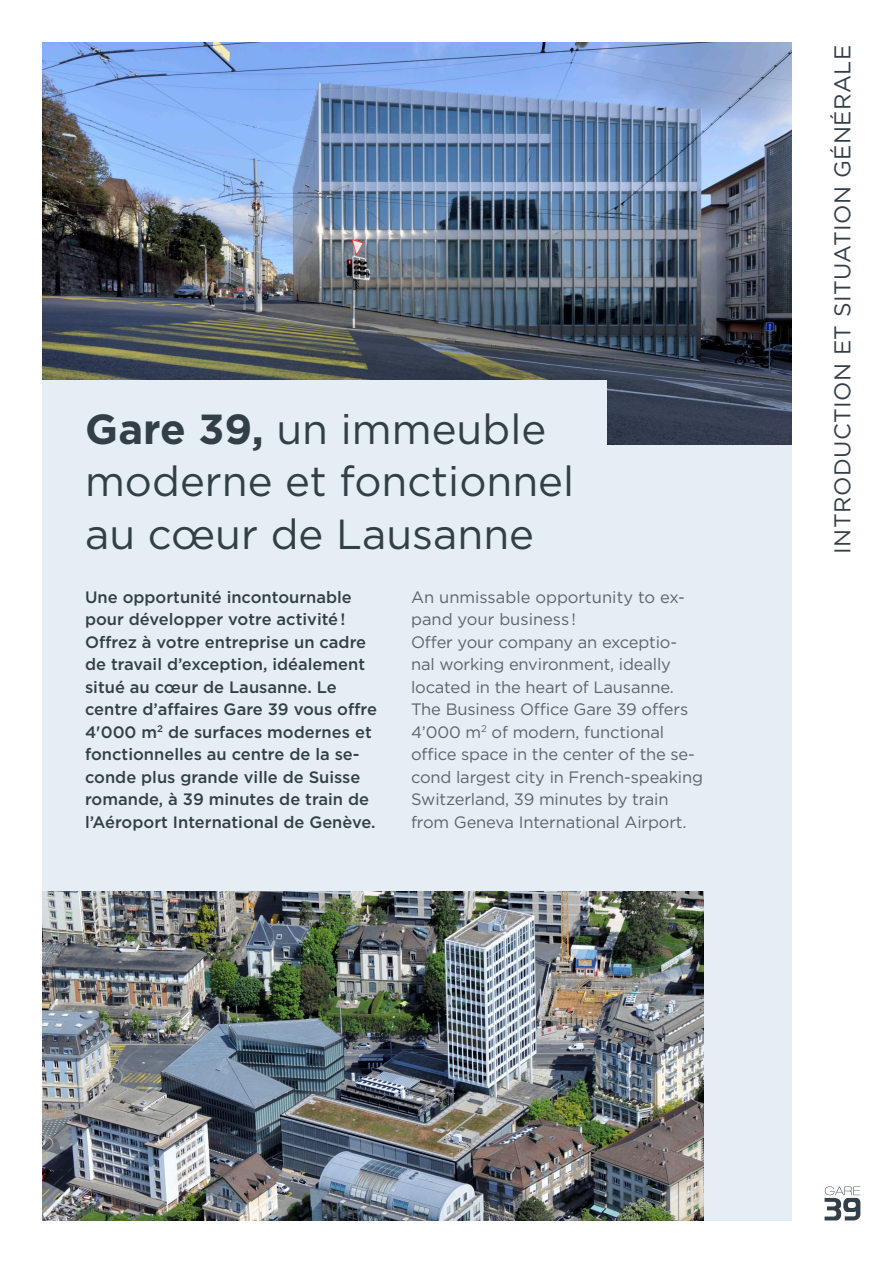
<style>
.page{position:relative;width:893px;height:1263px;background:#fff}
.page>*{position:absolute;margin:0;border:0;box-sizing:border-box;transform-origin:0 0}
.Lead{font:42px/52.5px "Gotham";color:#333f47}
.Titre_bleu{font:22.8px "Gotham";letter-spacing:.02em;color:#333f47}
.Lead-2{font:500 16.5px/22.5px "Gotham";color:#333f47}
.Lead-3{font:16.5px/22.5px "Gotham";letter-spacing:-.01em;color:#5c656c}
.s1{font-weight:700}
</style>
<div class="page">
<div style="left:43px;top:444px;width:749px;height:776px;background:#e5eef4"></div>
<img style="left:43px;top:43px;width:749px;height:401px">
<img style="left:43px;top:892px;width:660px;height:328px">
<svg style="left:824px;top:1186px;width:36px;height:34px"></svg>
<div style="left:43px;top:381px;width:564px;height:71px;background:#e5eef4"></div>
<p class="Lead" style="left:85px;top:402px;width:491px"><span class="s1">Gare 39,</span> un immeuble moderne et fonctionnel au cœur de Lausanne</p>
<p class="Lead-2" style="left:85px;top:586px;width:293px">Une opportunité incontournable pour développer votre activité !<br>Offrez à votre entreprise un cadre de travail d’exception, idéalement situé au cœur de Lausanne. Le centre d’affaires Gare 39 vous offre 4'000 m<sup>2</sup> de surfaces modernes et fonctionnelles au centre de la se&shy;conde plus grande ville de Suisse romande, à 39 minutes de train de l’Aéroport International de Genève.</p>
<p class="Lead-3" style="left:411px;top:585px;width:293px">An unmissable opportunity to ex&shy;pand your business !<br>Offer your company an exceptio&shy;nal working environment, ideally located in the heart of Lausanne.<br>The Business Office Gare 39 offers<br>4’000 m<sup>2</sup> of modern, functional office space in the center of the se&shy;cond largest city in French-speaking<br>Switzerland, 39 minutes by train from Geneva International Airport.</p>
<p class="Titre_bleu" style="left:828px;top:554px;width:511px;rotate:-90deg">INTRODUCTION ET SITUATION GÉNÉRALE</p>
</div>
